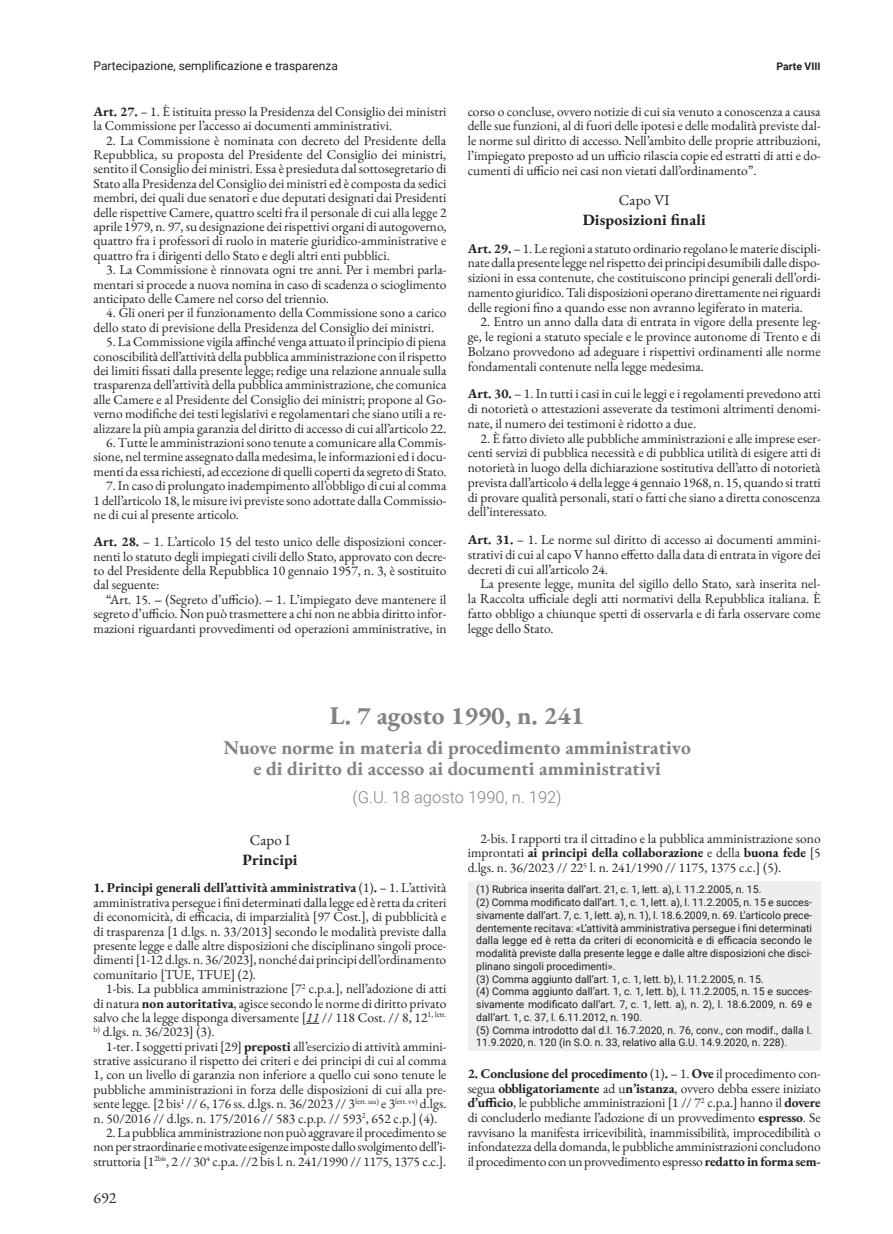
<style>
.page{position:relative;width:893px;height:1234px;background:#fff}
.page>*{position:absolute;margin:0;border:0;box-sizing:border-box;transform-origin:0 0}
.t1{font:700 25.5px "EB Garamond";color:#808285}
.t2{font:700 19.5px/21.1px "EB Garamond";color:#808285;text-align:center}
.t3{font:300 16.5px "Roboto";color:#808285}
.t4{font:700 15.75px "EB Garamond";letter-spacing:.01em;color:#231f20}
.t5{font:15.75px "EB Garamond";color:#231f20}
.t6{font:15px "EB Garamond";letter-spacing:.01em;color:#231f20}
.t7{font:13.5px/14.4px "EB Garamond";color:#231f20;text-align:justify}
.t8{font:12px "Roboto";color:#231f20}
.t9{font:10.5px/12.8px "Roboto";color:#231f20}
.t10{font:700 10.5px "Roboto";color:#231f20}
.s1{font-weight:700}
.s2{font-style:italic}
</style>
<div class="page">
<svg style="left:306px;top:1022px;width:13px;height:1px"></svg>
<div style="left:468px;top:881px;width:353px;height:16px;background:#eeeeef"></div>
<div style="left:468px;top:893px;width:353px;height:80px;background:#eeeeef"></div>
<div style="left:468px;top:970px;width:353px;height:16px;background:#eeeeef"></div>
<div style="left:468px;top:982px;width:353px;height:42px;background:#eeeeef"></div>
<div style="left:468px;top:1021px;width:353px;height:29px;background:#eeeeef"></div>
<p class="t8" style="left:94px;top:57px;width:246px">Partecipazione, semplificazione e trasparenza</p>
<p class="t10" style="left:776px;top:59px;width:46px">Parte VIII</p>
<p class="t7" style="left:94px;top:104px;width:354px"><span class="s1">Art. 27.</span> – 1. È istituita presso la Presidenza del Consiglio dei ministri la Commissione per l’accesso ai documenti amministrativi.</p>
<p class="t7" style="left:94px;top:133px;width:354px;text-indent:13px">2. La Commissione è nominata con decreto del Presidente della Repubblica, su proposta del Presidente del Consiglio dei ministri, sentito il Consiglio dei ministri. Essa è presieduta dal sottosegretario di Stato alla Presidenza del Consiglio dei ministri ed è composta da sedici membri, dei quali due senatori e due deputati designati dai Presidenti delle rispettive Camere, quattro scelti fra il personale di cui alla legge 2 aprile 1979, n. 97, su designazione dei rispettivi organi di autogoverno, quattro fra i professori di ruolo in materie giuridico-amministrative e quattro fra i dirigenti dello Stato e degli altri enti pubblici.</p>
<p class="t7" style="left:94px;top:262px;width:354px;text-indent:13px">3. La Commissione è rinnovata ogni tre anni. Per i membri parla&shy;mentari si procede a nuova nomina in caso di scadenza o scioglimento anticipato delle Camere nel corso del triennio.</p>
<p class="t7" style="left:94px;top:305px;width:354px;text-indent:13px">4. Gli oneri per il funzionamento della Commissione sono a carico dello stato di previsione della Presidenza del Consiglio dei ministri.</p>
<p class="t7" style="left:94px;top:334px;width:354px;text-indent:13px">5. La Commissione vigila affinché venga attuato il principio di piena conoscibilità dell’attività della pubblica amministrazione con il rispetto dei limiti fissati dalla presente legge; redige una relazione annuale sulla trasparenza dell’attività della pubblica amministrazione, che comunica alle Camere e al Presidente del Consiglio dei ministri; propone al Go&shy;verno modifiche dei testi legislativi e regolamentari che siano utili a re&shy;alizzare la più ampia garanzia del diritto di accesso di cui all’articolo 22.</p>
<p class="t7" style="left:94px;top:435px;width:354px;text-indent:13px">6. Tutte le amministrazioni sono tenute a comunicare alla Commis&shy;sione, nel termine assegnato dalla medesima, le informazioni ed i docu&shy;menti da essa richiesti, ad eccezione di quelli coperti da segreto di Stato.</p>
<p class="t7" style="left:94px;top:478px;width:354px;text-indent:13px">7. In caso di prolungato inadempimento all’obbligo di cui al comma 1 dell’articolo 18, le misure ivi previste sono adottate dalla Commissio&shy;ne di cui al presente articolo.</p>
<p class="t7" style="left:94px;top:534px;width:354px"><span class="s1">Art. 28.</span> – 1. L’articolo 15 del testo unico delle disposizioni concer&shy;nenti lo statuto degli impiegati civili dello Stato, approvato con decre&shy;to del Presidente della Repubblica 10 gennaio 1957, n. 3, è sostituito dal seguente:</p>
<p class="t7" style="left:94px;top:592px;width:354px;text-indent:13px">“Art. 15. ‒ (Segreto d’ufficio). ‒ 1. L’impiegato deve mantenere il segreto d’ufficio. Non può trasmettere a chi non ne abbia diritto infor&shy;mazioni riguardanti provvedimenti od operazioni amministrative, in</p>
<p class="t7" style="left:468px;top:104px;width:354px">corso o concluse, ovvero notizie di cui sia venuto a conoscenza a causa delle sue funzioni, al di fuori delle ipotesi e delle modalità previste dal&shy;le norme sul diritto di accesso. Nell’ambito delle proprie attribuzioni, l’impiegato preposto ad un ufficio rilascia copie ed estratti di atti e do&shy;cumenti di ufficio nei casi non vietati dall’ordinamento”.</p>
<p class="t6" style="left:619px;top:190px;width:52px">Capo VI</p>
<p class="t4" style="left:583px;top:209px;width:124px">Disposizioni finali</p>
<p class="t7" style="left:468px;top:241px;width:355px"><span class="s1">Art. 29.</span> – 1. Le regioni a statuto ordinario regolano le materie discipli&shy;nate dalla presente legge nel rispetto dei principi desumibili dalle dispo&shy;sizioni in essa contenute, che costituiscono principi generali dell’ordi&shy;namento giuridico. Tali disposizioni operano direttamente nei riguardi delle regioni fino a quando esse non avranno legiferato in materia.</p>
<p class="t7" style="left:468px;top:314px;width:354px;text-indent:13px">2. Entro un anno dalla data di entrata in vigore della presente leg&shy;ge, le regioni a statuto speciale e le province autonome di Trento e di Bolzano provvedono ad adeguare i rispettivi ordinamenti alle norme fondamentali contenute nella legge medesima.</p>
<p class="t7" style="left:468px;top:386px;width:354px"><span class="s1">Art. 30.</span> – 1. In tutti i casi in cui le leggi e i regolamenti prevedono atti di notorietà o attestazioni asseverate da testimoni altrimenti denomi&shy;nate, il numero dei testimoni è ridotto a due.</p>
<p class="t7" style="left:468px;top:430px;width:355px;text-indent:13px">2. È fatto divieto alle pubbliche amministrazioni e alle imprese eser&shy;centi servizi di pubblica necessità e di pubblica utilità di esigere atti di notorietà in luogo della dichiarazione sostitutiva dell’atto di notorietà prevista dall’articolo 4 della legge 4 gennaio 1968, n. 15, quando si tratti di provare qualità personali, stati o fatti che siano a diretta conoscenza dell’interessato.</p>
<p class="t7" style="left:468px;top:532px;width:354px"><span class="s1">Art. 31.</span> – 1. Le norme sul diritto di accesso ai documenti ammini&shy;strativi di cui al capo V hanno effetto dalla data di entrata in vigore dei decreti di cui all’articolo 24.</p>
<p class="t7" style="left:468px;top:576px;width:354px;text-indent:13px">La presente legge, munita del sigillo dello Stato, sarà inserita nel&shy;la Raccolta ufficiale degli atti normativi della Repubblica italiana. È fatto obbligo a chiunque spetti di osservarla e di farla osservare come legge dello Stato.</p>
<h1 class="t1" style="left:330px;top:697px;width:256px">L. 7 agosto 1990, n. 241</h1>
<h2 class="t2" style="left:223px;top:735px;width:469px">Nuove norme in materia di procedimento amministrativo e di diritto di accesso ai documenti amministrativi</h2>
<p class="t3" style="left:353px;top:785px;width:211px">(G.U. 18 agosto 1990, n. 192)</p>
<p class="t6" style="left:250px;top:830px;width:42px">Capo I</p>
<p class="t4" style="left:242px;top:848px;width:57px">Principi</p>
<p class="t7" style="left:94px;top:880px;width:355px"><span class="s1">1. Principi generali dell’attività amministrativa</span> (1)<span class="s1">.</span> – 1. L’attività amministrativa persegue i fini determinati dalla legge ed è retta da criteri di economicità, di efficacia, di imparzialità [97 Cost.], di pubblicità e di trasparenza [1 d.lgs. n. 33/2013] secondo le modalità previste dalla presente legge e dalle altre disposizioni che disciplinano singoli proce&shy;dimenti [1-12 d.lgs. n. 36/2023], nonché dai principi dell’ordinamento comunitario [TUE, TFUE] (2).</p>
<p class="t7" style="left:94px;top:981px;width:354px;text-indent:13px">1-bis. La pubblica amministrazione [7<sup>2</sup> c.p.a.], nell’adozione di atti di natura <span class="s1">non autoritativa</span>, agisce secondo le norme di diritto privato salvo che la legge disponga diversamente [<span class="s2">11</span> // 118 Cost. // 8, 12<sup>1,</sup> <sup>lett. b)</sup> d.lgs. n. 36/2023] (3).</p>
<p class="t7" style="left:94px;top:1038px;width:354px;text-indent:13px">1-ter. I soggetti privati [29] <span class="s1">preposti</span> all’esercizio di attività ammini&shy;strative assicurano il rispetto dei criteri e dei principi di cui al comma 1, con un livello di garanzia non inferiore a quello cui sono tenute le pubbliche amministrazioni in forza delle disposizioni di cui alla pre&shy;sente legge. [2 bis<sup>1</sup> // 6, 176 ss. d.lgs. n. 36/2023 // 3<sup>lett.</sup> <sup>uu)</sup> e 3<sup>lett.</sup> <sup>vv)</sup> d.lgs. n. 50/2016 // d.lgs. n. 175/2016 // 583 c.p.p. // 593<sup>2</sup>, 652 c.p.] (4).</p>
<p class="t7" style="left:94px;top:1125px;width:354px;text-indent:13px">2. La pubblica amministrazione non può aggravare il procedimento se non per straordinarie e motivate esigenze imposte dallo svolgimento dell’i&shy;struttoria [1<sup>2bis</sup>, 2 // 30<sup>4</sup> c.p.a. //2 bis l. n. 241/1990 // 1175, 1375 c.c.].</p>
<p class="t7" style="left:468px;top:830px;width:354px;text-indent:13px">2-bis. I rapporti tra il cittadino e la pubblica amministrazione sono improntati <span class="s1">ai principi della collaborazione</span> e della <span class="s1">buona fede</span> [5 d.lgs. n. 36/2023 // 22<sup>5</sup> l. n. 241/1990 // 1175, 1375 c.c.] (5).</p>
<p class="t9" style="left:476px;top:882px;width:337px">(1) Rubrica inserita dall’art. 21, c. 1, lett. a), l. 11.2.2005, n. 15.<br>(2) Comma modificato dall’art. 1, c. 1, lett. a), l. 11.2.2005, n. 15 e succes&shy;sivamente dall’art. 7, c. 1, lett. a), n. 1), l. 18.6.2009, n. 69. L’articolo prece&shy;dentemente recitava: «L’attività amministrativa persegue i fini determinati dalla legge ed è retta da criteri di economicità e di efficacia secondo le modalità previste dalla presente legge e dalle altre disposizioni che disci&shy;plinano singoli procedimenti».<br>(3) Comma aggiunto dall’art. 1, c. 1, lett. b), l. 11.2.2005, n. 15.<br>(4) Comma aggiunto dall’art. 1, c. 1, lett. b), l. 11.2.2005, n. 15 e succes&shy;sivamente modificato dall’art. 7, c. 1, lett. a), n. 2), l. 18.6.2009, n. 69 e dall’art. 1, c. 37, l. 6.11.2012, n. 190.<br>(5) Comma introdotto dal d.l. 16.7.2020, n. 76, conv., con modif., dalla l.<br>11.9.2020, n. 120 (in S.O. n. 33, relativo alla G.U. 14.9.2020, n. 228).</p>
<p class="t7" style="left:468px;top:1066px;width:354px"><span class="s1">2. Conclusione del procedimento</span> (1)<span class="s1">.</span> – 1. <span class="s1">Ove</span> il procedimento con&shy;segua <span class="s1">obbligatoriamente</span> ad u<span class="s1">n’istanza</span>, ovvero debba essere iniziato <span class="s1">d’ufficio</span>, le pubbliche amministrazioni [1 // 7<sup>2</sup> c.p.a.] hanno il <span class="s1">dovere </span>di concluderlo mediante l’adozione di un provvedimento <span class="s1">espresso</span>. Se ravvisano la manifesta irricevibilità, inammissibilità, improcedibilità o infondatezza della domanda, le pubbliche amministrazioni concludono il procedimento con un provvedimento espresso <span class="s1">redatto in forma sem-</span></p>
<p class="t5" style="left:94px;top:1187px;width:24px">692</p>
</div>
